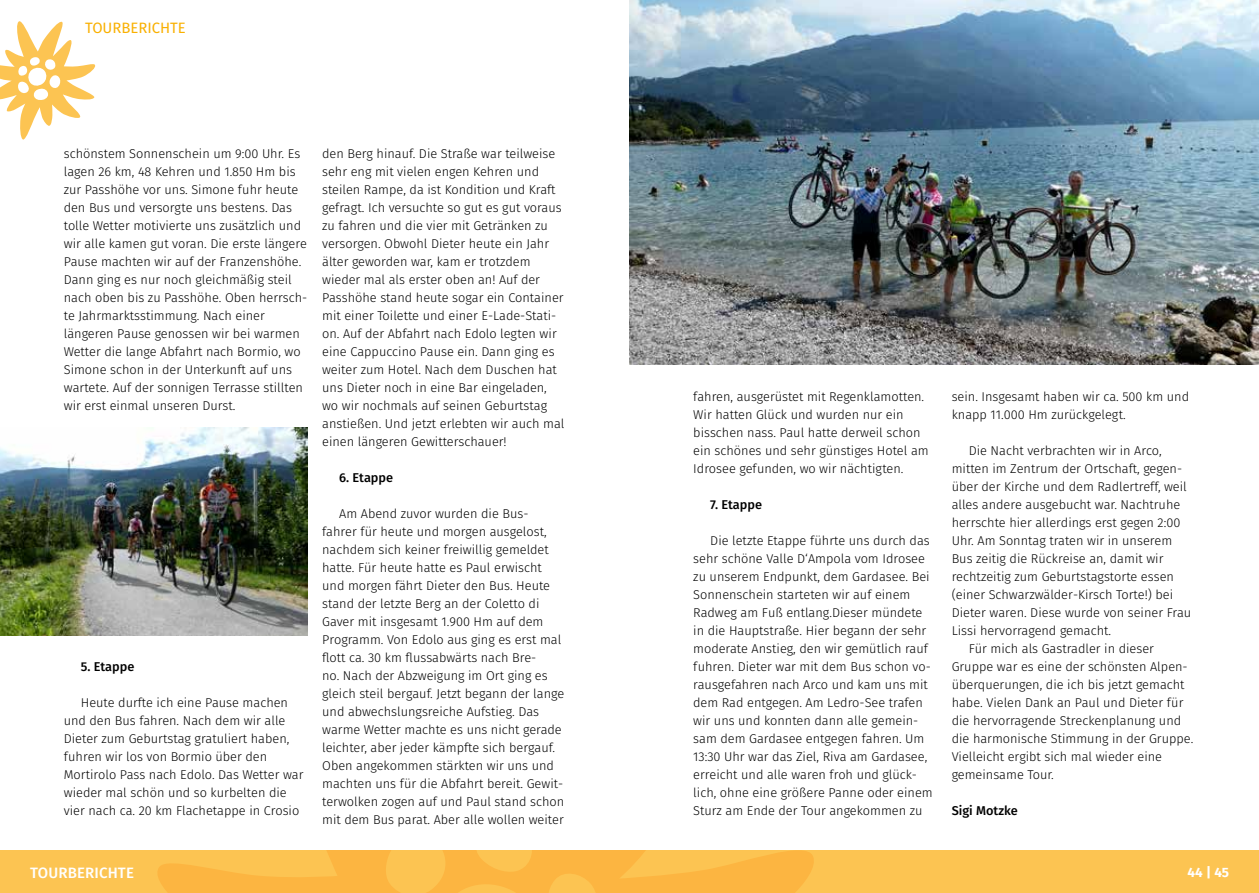
<style>
.page{position:relative;width:1259px;height:893px;background:#fff}
.page>*{position:absolute;margin:0;border:0;box-sizing:border-box;transform-origin:0 0}
.t1{font:15px "Fira Sans";color:#f9b000}
.t2{font:500 15px "Fira Sans";letter-spacing:.01em;color:#fff}
.t3{font:700 13.5px "Fira Sans";color:#fff}
.t4{font:300 12.75px/18px "Fira Sans";color:#000}
.t5{font:500 12.75px "Fira Sans";color:#000}
</style>
<div class="page">
<div style="left:0;top:850px;width:1259px;height:43px;background:#fcc452"></div>
<svg style="left:158px;top:850px;width:656px;height:43px"></svg>
<svg style="left:0;top:21px;width:96px;height:119px"></svg>
<img style="left:0;top:428px;width:307px;height:208px">
<img style="left:629px;top:0;width:630px;height:365px">
<p class="t1" style="left:85px;top:17px;width:102px">TOURBERICHTE</p>
<p class="t4" style="left:64px;top:145px;width:245px">schönstem Sonnenschein um 9:00 Uhr. Es lagen 26 km, 48 Kehren und 1.850 Hm bis zur Passhöhe vor uns. Simone fuhr heute den Bus und versorgte uns bestens. Das tolle Wetter motivierte uns zusätzlich und wir alle kamen gut voran. Die erste längere Pause machten wir auf der Franzenshöhe.<br>Dann ging es nur noch gleichmäßig steil nach oben bis zu Passhöhe. Oben herrsch&shy;te Jahrmarktsstimmung. Nach einer längeren Pause genossen wir bei warmen Wetter die lange Abfahrt nach Bormio, wo Simone schon in der Unterkunft auf uns wartete. Auf der sonnigen Terrasse stillten wir erst einmal unseren Durst.</p>
<p class="t5" style="left:81px;top:657px;width:55px">5. Etappe</p>
<p class="t4" style="left:64px;top:694px;width:241px;text-indent:17px">Heute durfte ich eine Pause machen und den Bus fahren. Nach dem wir alle Dieter zum Geburtstag gratuliert haben, fuhren wir los von Bormio über den Mortirolo Pass nach Edolo. Das Wetter war wieder mal schön und so kurbelten die vier nach ca. 20 km Flachetappe in Crosio</p>
<p class="t4" style="left:322px;top:145px;width:244px">den Berg hinauf. Die Straße war teilweise sehr eng mit vielen engen Kehren und steilen Rampe, da ist Kondition und Kraft gefragt. Ich versuchte so gut es gut voraus zu fahren und die vier mit Getränken zu versorgen. Obwohl Dieter heute ein Jahr älter geworden war, kam er trotzdem wieder mal als erster oben an! Auf der Passhöhe stand heute sogar ein Container mit einer Toilette und einer E-Lade-Stati&shy;on. Auf der Abfahrt nach Edolo legten wir eine Cappuccino Pause ein. Dann ging es weiter zum Hotel. Nach dem Duschen hat uns Dieter noch in eine Bar eingeladen, wo wir nochmals auf seinen Geburtstag anstießen. Und jetzt erlebten wir auch mal einen längeren Gewitterschauer!</p>
<p class="t5" style="left:339px;top:468px;width:55px">6. Etappe</p>
<p class="t4" style="left:322px;top:505px;width:244px;text-indent:17px">Am Abend zuvor wurden die Bus&shy;fahrer für heute und morgen ausgelost, nachdem sich keiner freiwillig gemeldet hatte. Für heute hatte es Paul erwischt und morgen fährt Dieter den Bus. Heute stand der letzte Berg an der Coletto di Gaver mit insgesamt 1.900 Hm auf dem Programm. Von Edolo aus ging es erst mal flott ca. 30 km flussabwärts nach Bre-<br>no. Nach der Abzweigung im Ort ging es gleich steil bergauf. Jetzt begann der lange und abwechslungsreiche Aufstieg. Das warme Wetter machte es uns nicht gerade leichter, aber jeder kämpfte sich bergauf.<br>Oben angekommen stärkten wir uns und machten uns für die Abfahrt bereit. Gewit&shy;terwolken zogen auf und Paul stand schon mit dem Bus parat. Aber alle wollen weiter</p>
<p class="t4" style="left:693px;top:388px;width:237px">fahren, ausgerüstet mit Regenklamotten.<br>Wir hatten Glück und wurden nur ein bisschen nass. Paul hatte derweil schon ein schönes und sehr günstiges Hotel am Idrosee gefunden, wo wir nächtigten.</p>
<p class="t5" style="left:710px;top:495px;width:53px">7. Etappe</p>
<p class="t4" style="left:693px;top:532px;width:241px;text-indent:17px">Die letzte Etappe führte uns durch das sehr schöne Valle D‘Ampola vom Idrosee zu unserem Endpunkt, dem Gardasee. Bei Sonnenschein starteten wir auf einem Radweg am Fuß entlang.Dieser mündete in die Hauptstraße. Hier begann der sehr moderate Anstieg, den wir gemütlich rauf fuhren. Dieter war mit dem Bus schon vo&shy;rausgefahren nach Arco und kam uns mit dem Rad entgegen. Am Ledro-See trafen wir uns und konnten dann alle gemein&shy;sam dem Gardasee entgegen fahren. Um 13:30 Uhr war das Ziel, Riva am Gardasee, erreicht und alle waren froh und glück&shy;lich, ohne eine größere Panne oder einem Sturz am Ende der Tour angekommen zu</p>
<p class="t4" style="left:951px;top:388px;width:239px">sein. Insgesamt haben wir ca. 500 km und knapp 11.000 Hm zurückgelegt.</p>
<p class="t4" style="left:968px;top:442px;width:194px">Die Nacht verbrachten wir in Arco,</p>
<p class="t4" style="left:951px;top:460px;width:232px">mitten im Zentrum der Ortschaft, gegen-</p>
<p class="t4" style="left:951px;top:478px;width:237px">über der Kirche und dem Radlertreff, weil</p>
<p class="t4" style="left:951px;top:496px;width:230px">alles andere ausgebucht war. Nachtruhe</p>
<p class="t4" style="left:951px;top:514px;width:230px">herrschte hier allerdings erst gegen 2:00</p>
<p class="t4" style="left:951px;top:532px;width:222px">Uhr. Am Sonntag traten wir in unserem</p>
<p class="t4" style="left:951px;top:550px;width:213px">Bus zeitig die Rückreise an, damit wir</p>
<p class="t4" style="left:951px;top:568px;width:224px">rechtzeitig zum Geburtstagstorte essen</p>
<p class="t4" style="left:951px;top:586px;width:223px">(einer Schwarzwälder-Kirsch Torte!) bei</p>
<p class="t4" style="left:951px;top:604px;width:241px">Dieter waren. Diese wurde von seiner Frau</p>
<p class="t4" style="left:951px;top:622px;width:161px">Lissi hervorragend gemacht.</p>
<p class="t4" style="left:968px;top:640px;width:187px">Für mich als Gastradler in dieser</p>
<p class="t4" style="left:951px;top:658px;width:238px">Gruppe war es eine der schönsten Alpen-</p>
<p class="t4" style="left:951px;top:676px;width:234px">überquerungen, die ich bis jetzt gemacht</p>
<p class="t4" style="left:951px;top:694px;width:233px">habe. Vielen Dank an Paul und Dieter für</p>
<p class="t4" style="left:951px;top:712px;width:231px">die hervorragende Streckenplanung und</p>
<p class="t4" style="left:951px;top:730px;width:243px">die harmonische Stimmung in der Gruppe.</p>
<p class="t4" style="left:951px;top:748px;width:212px">Vielleicht ergibt sich mal wieder eine</p>
<p class="t4" style="left:951px;top:766px;width:104px">gemeinsame Tour.</p>
<p class="t5" style="left:951px;top:801px;width:68px">Sigi Motzke</p>
<p class="t2" style="left:30px;top:862px;width:105px">TOURBERICHTE</p>
<p class="t3" style="left:1187px;top:863px;width:43px">44 | 45</p>
</div>
